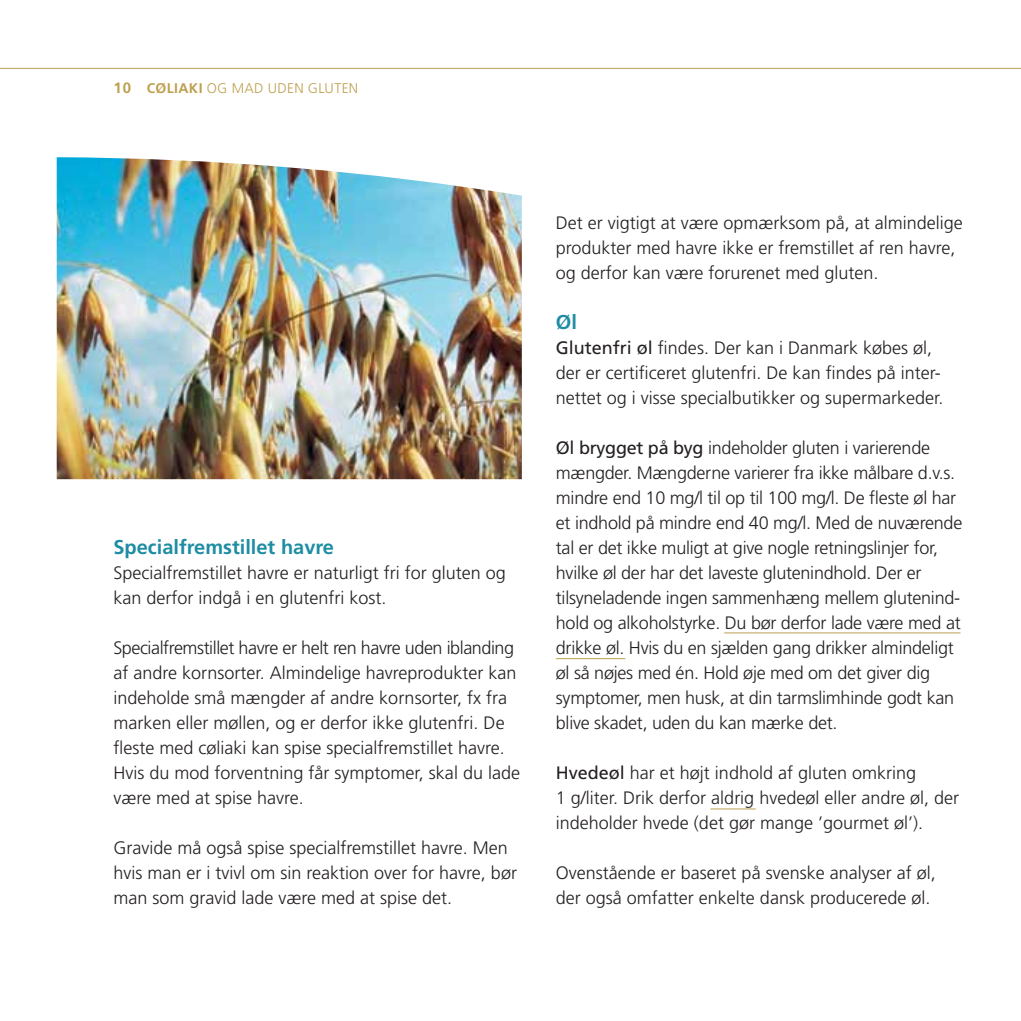
<style>
.page{position:relative;width:1021px;height:1021px;background:#fff}
.page>*{position:absolute;margin:0;border:0;box-sizing:border-box;transform-origin:0 0}
.t1{font:700 20px "Frutiger";color:#1e8da3}
.t2{font:300 18px/25px "Frutiger";color:#231f20}
.t3{font:700 14px "Frutiger";letter-spacing:.03em;color:#bda04f}
.t4{font:300 14px "Frutiger";color:#bda04f}
.s1{font-size:15px}
.s2{font-weight:300}
.s3{font-weight:400}
</style>
<div class="page">
<img style="left:57px;top:157px;width:465px;height:322px">
<hr style="left:0;top:68px;width:1020px;height:1px;background:#bda04f">
<hr style="left:724px;top:632px;width:236px;height:1px;background:#bda04f">
<hr style="left:556px;top:658px;width:69px;height:1px;background:#bda04f">
<hr style="left:710px;top:808px;width:45px;height:1px;background:#bda04f">
<p class="t3" style="left:113px;top:80px;width:130px"><span class="s1">10</span> cøliaki <span class="s2">og mad</span></p>
<p class="t4" style="left:268px;top:80px;width:10px">uden</p>
<p class="t4" style="left:308px;top:80px;width:19px">gluten</p>
<p class="t1" style="left:113px;top:535px;width:222px">Specialfremstillet havre</p>
<p class="t2" style="left:113px;top:560px;width:394px">Specialfremstillet havre er naturligt fri for gluten og kan derfor indgå i en glutenfri kost.</p>
<p class="t2" style="left:113px;top:635px;width:408px">Specialfremstillet havre er helt ren havre uden iblanding af andre kornsorter. Almindelige havreprodukter kan indeholde små mængder af andre kornsorter, fx fra marken eller møllen, og er derfor ikke glutenfri. De fleste med cøliaki kan spise specialfremstillet havre.<br>Hvis du mod forventning får symptomer, skal du lade være med at spise havre.</p>
<p class="t2" style="left:113px;top:835px;width:405px">Gravide må også spise specialfremstillet havre. Men hvis man er i tvivl om sin reaktion over for havre, bør man som gravid lade være med at spise det.</p>
<p class="t2" style="left:556px;top:210px;width:408px">Det er vigtigt at være opmærksom på, at almindelige produkter med havre ikke er fremstillet af ren havre, og derfor kan være forurenet med gluten.</p>
<p class="t1" style="left:556px;top:310px;width:23px">Øl</p>
<p class="t2" style="left:556px;top:335px;width:389px"><span class="s3">Glutenfri øl</span> findes. Der kan i Danmark købes øl, der er certificeret glutenfri. De kan findes på inter&shy;nettet og i visse specialbutikker og supermarkeder.</p>
<p class="t2" style="left:556px;top:435px;width:408px"><span class="s3">Øl brygget på byg</span> indeholder gluten i varierende mængder. Mængderne varierer fra ikke målbare d.v.s. mindre end 10 mg/l til op til 100 mg/l. De fleste øl har et indhold på mindre end 40 mg/l. Med de nuværende tal er det ikke muligt at give nogle retningslinjer for, hvilke øl der har det laveste glutenindhold. Der er tilsyneladende ingen sammenhæng mellem glutenind&shy;hold og alkoholstyrke. Du bør derfor lade være med at drikke øl. Hvis du en sjælden gang drikker almindeligt øl så nøjes med én. Hold øje med om det giver dig symptomer, men husk, at din tarmslimhinde godt kan blive skadet, uden du kan mærke det.</p>
<p class="t2" style="left:556px;top:760px;width:405px"><span class="s3">Hvedeøl</span> har et højt indhold af gluten omkring<br>1 g/liter. Drik derfor aldrig hvedeøl eller andre øl, der indeholder hvede (det gør mange ’gourmet øl’).</p>
<p class="t2" style="left:556px;top:860px;width:381px">Ovenstående er baseret på svenske analyser af øl, der også omfatter enkelte dansk producerede øl.</p>
</div>
